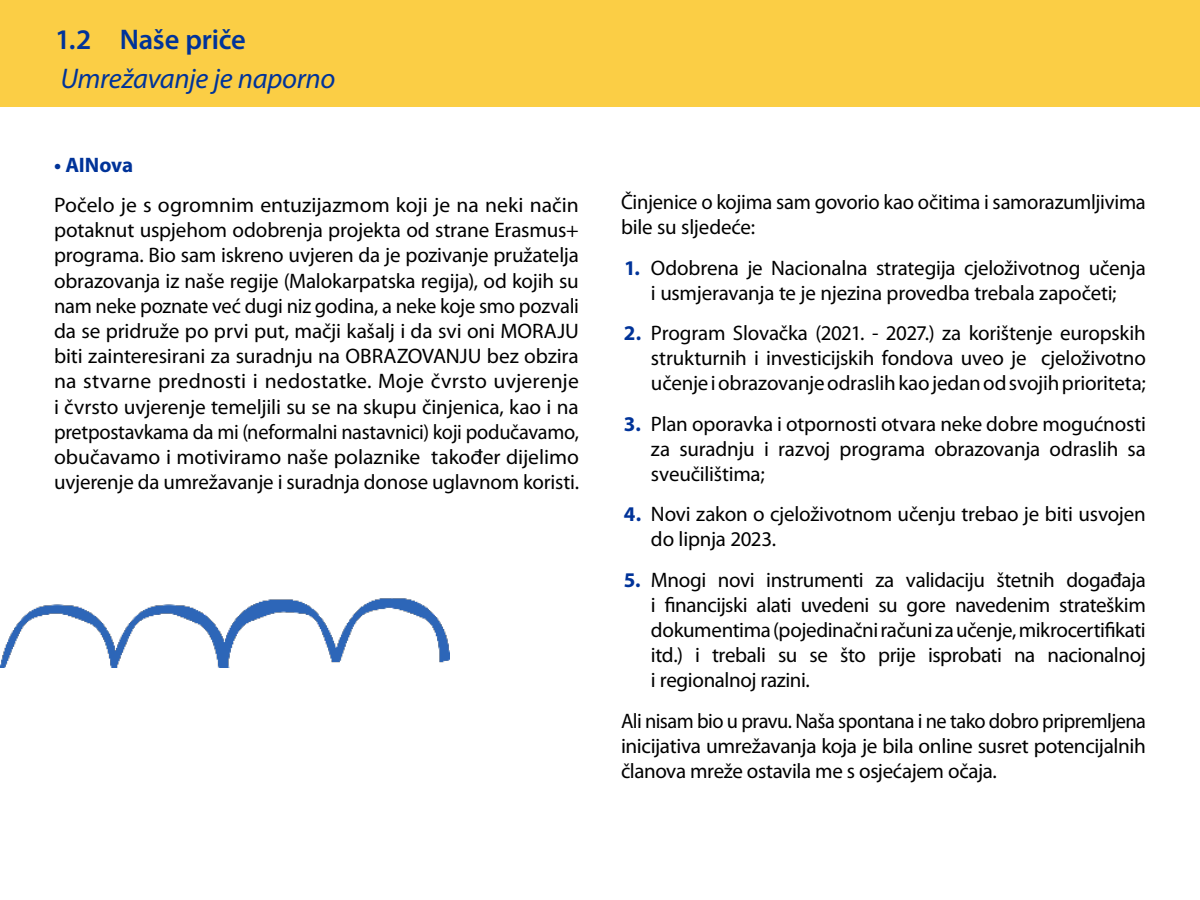
<style>
.page{position:relative;width:1200px;height:900px;background:#fff}
.page>*{position:absolute;margin:0;border:0;box-sizing:border-box;transform-origin:0 0}
.t1{font:italic 28.5px "Myriad Pro";letter-spacing:-.01em;color:#039}
.t2{font:600 28.5px "Myriad Pro";letter-spacing:-.01em;color:#039}
.t3{font:21px/25.2px "Myriad Pro";letter-spacing:-.01em;color:#000;text-align:justify}
.t4{font:700 21px "Myriad Pro";letter-spacing:-.005em;color:#039}
.s1{font-weight:700;color:#039}
</style>
<div class="page">
<div style="left:0;top:0;width:1200px;height:106px;background:#fbce45"></div>
<img style="left:0;top:598px;width:449px;height:69px">
<h1 class="t2" style="left:55px;top:21px;width:192px">1.2 Naše priče</h1>
<h1 class="t1" style="left:60px;top:61px;width:277px">Umrežavanje je naporno</h1>
<p class="t4" style="left:54px;top:151px;width:81px">• AINova</p>
<p class="t3" style="left:54px;top:192px;width:527px">Počelo je s ogromnim entuzijazmom koji je na neki način potaknut uspjehom odobrenja projekta od strane Erasmus+ programa. Bio sam iskreno uvjeren da je pozivanje pružatelja obrazovanja iz naše regije (Malokarpatska regija), od kojih su nam neke poznate već dugi niz godina, a neke koje smo pozvali da se pridruže po prvi put, mačji kašalj i da svi oni MORAJU biti zainteresirani za suradnju na OBRAZOVANJU bez obzira na stvarne prednosti i nedostatke. Moje čvrsto uvjerenje i čvrsto uvjerenje temeljili su se na skupu činjenica, kao i na pretpostavkama da mi (neformalni nastavnici) koji podučavamo, obučavamo i motiviramo naše polaznike također dijelimo uvjerenje da umrežavanje i suradnja donose uglavnom koristi.</p>
<p class="t3" style="left:621px;top:189px;width:526px">Činjenice o kojima sam govorio kao očitima i samorazumljivima bile su sljedeće:</p>
<p class="t3" style="left:624px;top:255px;width:523px;text-align:center"><span class="s1">1.</span> Odobrena je Nacionalna strategija cjeloživotnog učenja i usmjeravanja te je njezina provedba trebala započeti;</p>
<p class="t3" style="left:651px;top:320px;width:496px;text-indent:-27px"><span class="s1">2.</span> Program Slovačka (2021. - 2027.) za korištenje europskih strukturnih i investicijskih fondova uveo je cjeloživotno učenje i obrazovanje odraslih kao jedan od svojih prioriteta;</p>
<p class="t3" style="left:651px;top:411px;width:497px;text-indent:-27px"><span class="s1">3.</span> Plan oporavka i otpornosti otvara neke dobre mogućnosti za suradnju i razvoj programa obrazovanja odraslih sa sveučilištima;</p>
<p class="t3" style="left:651px;top:501px;width:496px;text-indent:-27px"><span class="s1">4.</span> Novi zakon o cjeloživotnom učenju trebao je biti usvojen do lipnja 2023.</p>
<p class="t3" style="left:651px;top:567px;width:496px;text-indent:-27px"><span class="s1">5.</span> Mnogi novi instrumenti za validaciju štetnih događaja i financijski alati uvedeni su gore navedenim strateškim dokumentima (pojedinačni računi za učenje, mikrocertifikati itd.) i trebali su se što prije isprobati na nacionalnoj i regionalnoj razini.</p>
<p class="t3" style="left:621px;top:708px;width:527px">Ali nisam bio u pravu. Naša spontana i ne tako dobro pripremljena inicijativa umrežavanja koja je bila online susret potencijalnih članova mreže ostavila me s osjećajem očaja.</p>
</div>
